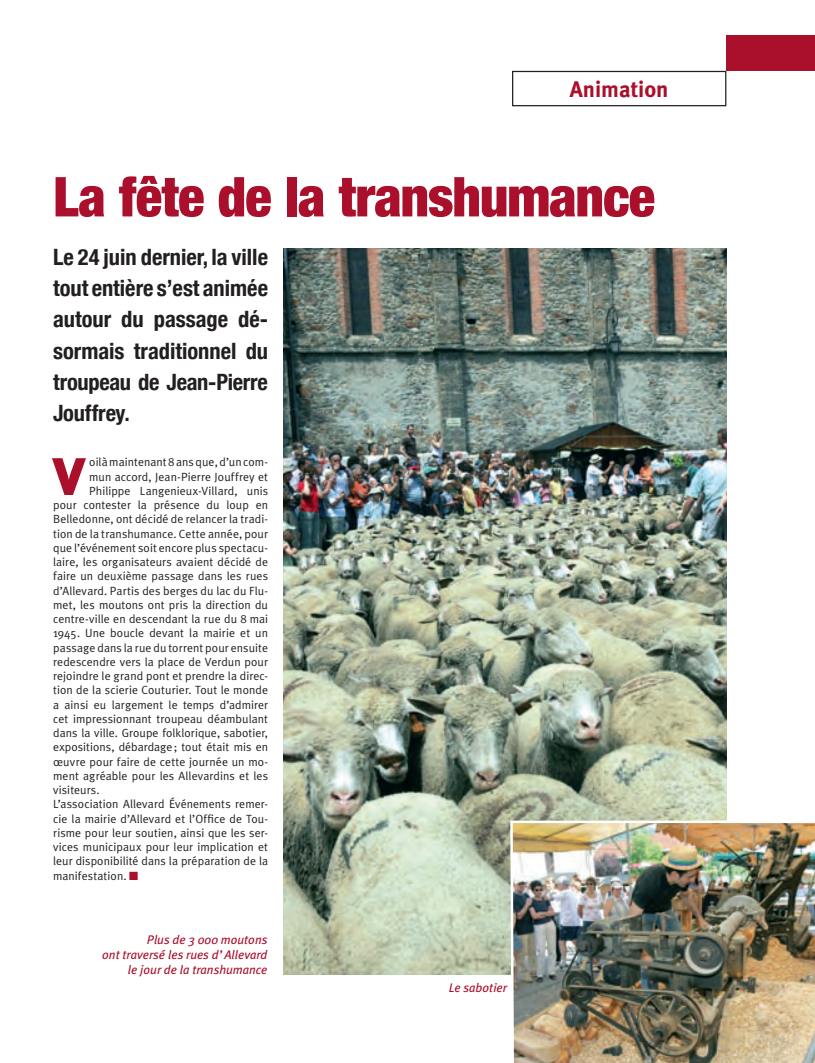
<style>
.page{position:relative;width:815px;height:1063px;background:#fff}
.page>*{position:absolute;margin:0;border:0;box-sizing:border-box;transform-origin:0 0}
.t1{font:900 condensed 55px "Helvetica Neue";letter-spacing:-.02em;color:#aa0f2b}
.t2{font:900 52.75px "Meta Plus";color:#aa0f2b}
.t3{font:700 condensed 22.5px/31.2px "Helvetica Neue";color:#231f20;text-align:justify}
.t4{font:700 22.5px "Meta Plus";color:#aa0f2b}
.t5{font:italic 12.5px/15px "Meta Plus";color:#aa0f2b;text-align:right}
.t6{font:11.88px "Meta Plus Normal";letter-spacing:.005em;color:#231f20}
.s1{color:#aa0f2b}
</style>
<div class="page">
<div style="left:726px;top:35px;width:89px;height:36px;background:#aa0f2b"></div>
<div style="left:512px;top:71px;width:214px;height:35px;border:1px solid #231f20"></div>
<img style="left:283px;top:249px;width:443px;height:725px">
<img style="left:509px;top:819px;width:306px;height:244px">
<h3 class="t4" style="left:570px;top:77px;width:100px">Animation</h3>
<h1 class="t1" style="left:53px;top:163px;width:603px">La fête de la transhumance</h1>
<h3 class="t3" style="left:53px;top:241px;width:216px">Le 24 juin dernier, la ville tout entière s’est animée autour du passage dé&shy;sormais traditionnel du troupeau de Jean-Pierre Jouffrey.</h3>
<h2 class="t2" style="left:53px;top:446px;width:33px">V</h2>
<p class="t6" style="left:89px;top:456px;width:180px">oilà maintenant 8 ans que, d’un com-</p>
<p class="t6" style="left:89px;top:470px;width:180px">mun accord, Jean-Pierre Jouffrey- et</p>
<p class="t6" style="left:89px;top:484px;width:180px">Philippe Langenieux-Villard, unis</p>
<p class="t6" style="left:53px;top:498px;width:216px">pour contester la présence du loup en</p>
<p class="t6" style="left:53px;top:513px;width:216px">Belledonne-, ont décidé de relan-cer la tradi-</p>
<p class="t6" style="left:53px;top:527px;width:216px">tion de la transhumance. Cette année, pour</p>
<p class="t6" style="left:53px;top:541px;width:216px">que l’événement soit encore plus spectacu-</p>
<p class="t6" style="left:53px;top:555px;width:216px">laire, les organisateurs avaient décidé de</p>
<p class="t6" style="left:53px;top:570px;width:216px">faire un deuxième passage dans les rues</p>
<p class="t6" style="left:53px;top:584px;width:216px">d’Allevard. Partis des berges du lac du Flu-</p>
<p class="t6" style="left:53px;top:598px;width:216px">met, les moutons ont pris la direc-tion du</p>
<p class="t6" style="left:53px;top:612px;width:216px">centre-ville en descendant la rue du 8 mai</p>
<p class="t6" style="left:53px;top:627px;width:216px">1945. Une boucle devant la mairie et un</p>
<p class="t6" style="left:53px;top:641px;width:213px">passage dans la rue du torrent pour ensuite-</p>
<p class="t6" style="left:53px;top:655px;width:216px">redescendre vers la place de Verdun pour</p>
<p class="t6" style="left:53px;top:669px;width:216px">rejoindre le grand pont et prendre la direc-</p>
<p class="t6" style="left:53px;top:684px;width:216px">tion de la scierie Couturier-. Tout le monde</p>
<p class="t6" style="left:53px;top:698px;width:216px">a ainsi eu largement le temps d’admirer</p>
<p class="t6" style="left:53px;top:712px;width:216px">cet impressionnant troupeau déambulant</p>
<p class="t6" style="left:53px;top:726px;width:216px">dans la ville. Groupe folklorique, sabotier,</p>
<p class="t6" style="left:53px;top:741px;width:216px">expositions, débardage; tout était mis en</p>
<p class="t6" style="left:53px;top:755px;width:216px">œuvre pour faire de cette journée un mo-</p>
<p class="t6" style="left:53px;top:769px;width:216px">ment agréable pour les Allevardins- et les</p>
<p class="t6" style="left:53px;top:783px;width:48px">visiteurs.</p>
<p class="t6" style="left:53px;top:798px;width:216px">L’association Allevard Événements remer-</p>
<p class="t6" style="left:53px;top:812px;width:216px">cie la mairie d’Allevard et l’Office de Tou-</p>
<p class="t6" style="left:53px;top:826px;width:216px">risme pour leur soutien, ainsi que les ser-</p>
<p class="t6" style="left:53px;top:840px;width:216px">vices municipaux pour leur implication et</p>
<p class="t6" style="left:53px;top:855px;width:216px">leur disponibilité dans la préparation de la</p>
<p class="t6" style="left:53px;top:869px;width:87px">manifestation. <span class="s1">■</span></p>
<p class="t5" style="left:102px;top:932px;width:167px">Plus de 3 000 moutons<br>ont traversé les rues d’Allevard le jour de la transhumance</p>
<p class="t5" style="left:449px;top:981px;width:60px">Le sabotier</p>
</div>
